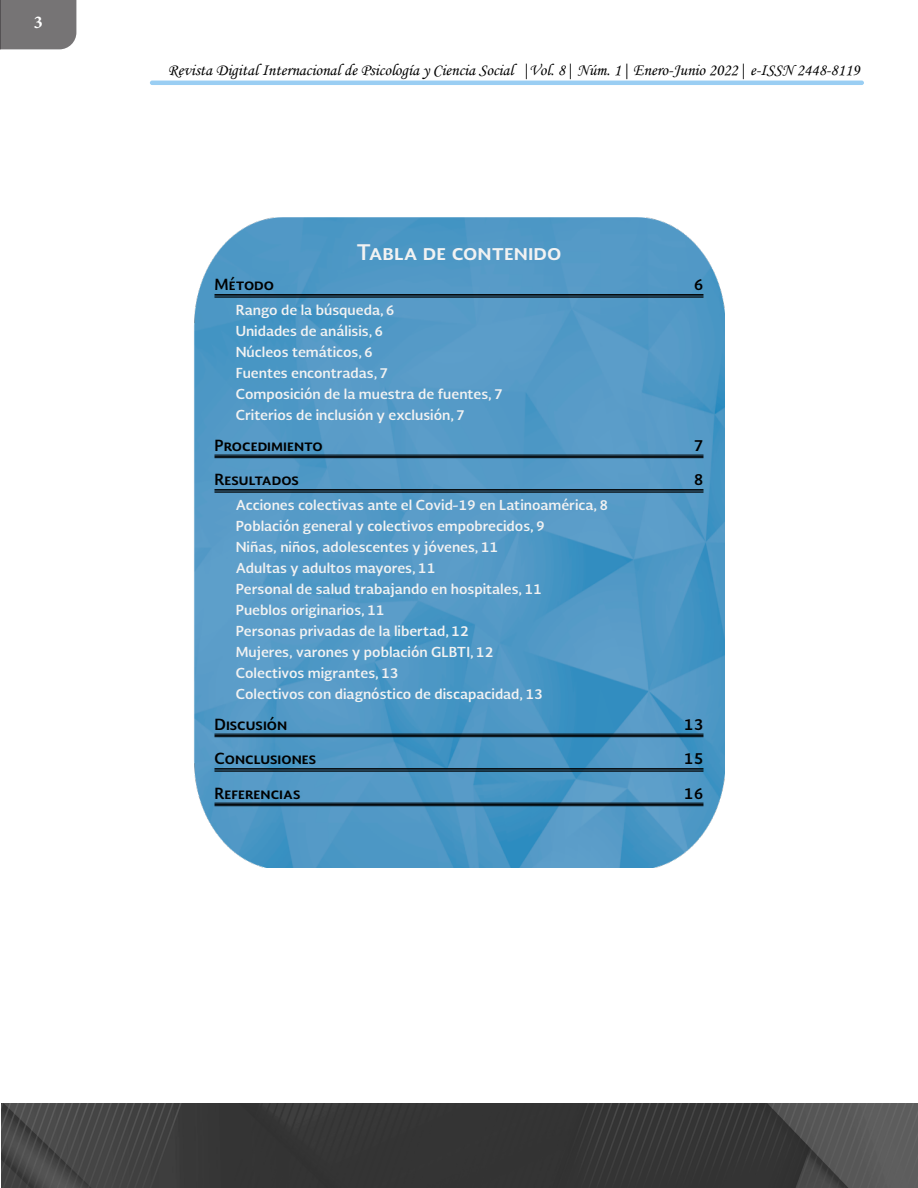
<style>
.page{position:relative;width:918px;height:1188px;background:#fff}
.page>*{position:absolute;margin:0;border:0;box-sizing:border-box;transform-origin:0 0}
.t1{font:700 21px "Soberana Sans";color:#f2f2f2}
.t2{font:700 18px "Minion Pro";color:#fff}
.t3{font:16.5px "Monotype Corsiva";color:#000}
.t4{font:700 15px "Soberana Sans";color:#000}
.t5{font:700 13.5px/21px "Soberana Sans";color:#f2f2f2}
</style>
<div class="page">
<hr style="left:150px;top:81px;width:714px;height:4px;background:#9acef3;border-radius:2px">
<img style="left:194px;top:217px;width:531px;height:650px">
<hr style="left:215px;top:294px;width:488px;height:1px;background:#000">
<hr style="left:215px;top:295px;width:488px;height:1px;background:#000">
<hr style="left:215px;top:297px;width:488px;height:1px;background:#000">
<hr style="left:215px;top:455px;width:488px;height:1px;background:#000">
<hr style="left:215px;top:456px;width:488px;height:1px;background:#000">
<hr style="left:215px;top:457px;width:488px;height:1px;background:#000">
<hr style="left:215px;top:489px;width:488px;height:1px;background:#000">
<hr style="left:215px;top:490px;width:488px;height:1px;background:#000">
<hr style="left:215px;top:492px;width:488px;height:1px;background:#000">
<hr style="left:215px;top:734px;width:488px;height:1px;background:#000">
<hr style="left:215px;top:735px;width:488px;height:1px;background:#000">
<hr style="left:215px;top:736px;width:488px;height:1px;background:#000">
<hr style="left:215px;top:768px;width:488px;height:1px;background:#000">
<hr style="left:215px;top:769px;width:488px;height:1px;background:#000">
<hr style="left:215px;top:771px;width:488px;height:1px;background:#000">
<hr style="left:215px;top:803px;width:488px;height:1px;background:#000">
<hr style="left:215px;top:804px;width:488px;height:1px;background:#000">
<hr style="left:215px;top:805px;width:488px;height:1px;background:#000">
<img style="left:1px;top:1103px;width:917px;height:85px">
<div style="left:0;top:0;width:76px;height:49px;background:#767475"></div>
<h2 class="t2" style="left:34px;top:10px;width:10px">3</h2>
<p class="t3" style="left:168px;top:60px;width:693px">Revista Digital Internacional de Psicología y Ciencia Social |Vol. 8| Núm. 1| Enero-Junio 2022| e-ISSN 2448-8119</p>
<h1 class="t1" style="left:357px;top:238px;width:206px">Tabla de contenido</h1>
<p class="t4" style="left:215px;top:274px;width:61px">Método</p>
<p class="t4" style="left:694px;top:274px;width:11px">6</p>
<p class="t5" style="left:236px;top:299px;width:269px">Rango de la búsqueda, 6<br>Unidades de análisis, 6<br>Núcleos temáticos, 6<br>Fuentes encontradas, 7<br>Composición de la muestra de fuentes, 7<br>Criterios de inclusión y exclusión, 7</p>
<p class="t4" style="left:215px;top:435px;width:110px">Procedimiento</p>
<p class="t4" style="left:694px;top:435px;width:11px">7</p>
<p class="t4" style="left:215px;top:469px;width:86px">Resultados</p>
<p class="t4" style="left:694px;top:469px;width:11px">8</p>
<p class="t5" style="left:236px;top:494px;width:374px">Acciones colectivas ante el Covid-19 en Latinoamérica, 8<br>Población general y colectivos empobrecidos, 9<br>Niñas, niños, adolescentes y jóvenes, 11<br>Adultas y adultos mayores, 11<br>Personal de salud trabajando en hospitales, 11<br>Pueblos originarios, 11<br>Personas privadas de la libertad, 12<br>Mujeres, varones y población GLBTI, 12<br>Colectivos migrantes, 13<br>Colectivos con diagnóstico de discapacidad, 13</p>
<p class="t4" style="left:215px;top:714px;width:74px">Discusión</p>
<p class="t4" style="left:684px;top:714px;width:21px">13</p>
<p class="t4" style="left:215px;top:748px;width:103px">Conclusiones</p>
<p class="t4" style="left:684px;top:748px;width:21px">15</p>
<p class="t4" style="left:215px;top:783px;width:88px">Referencias</p>
<p class="t4" style="left:684px;top:783px;width:21px">16</p>
</div>
